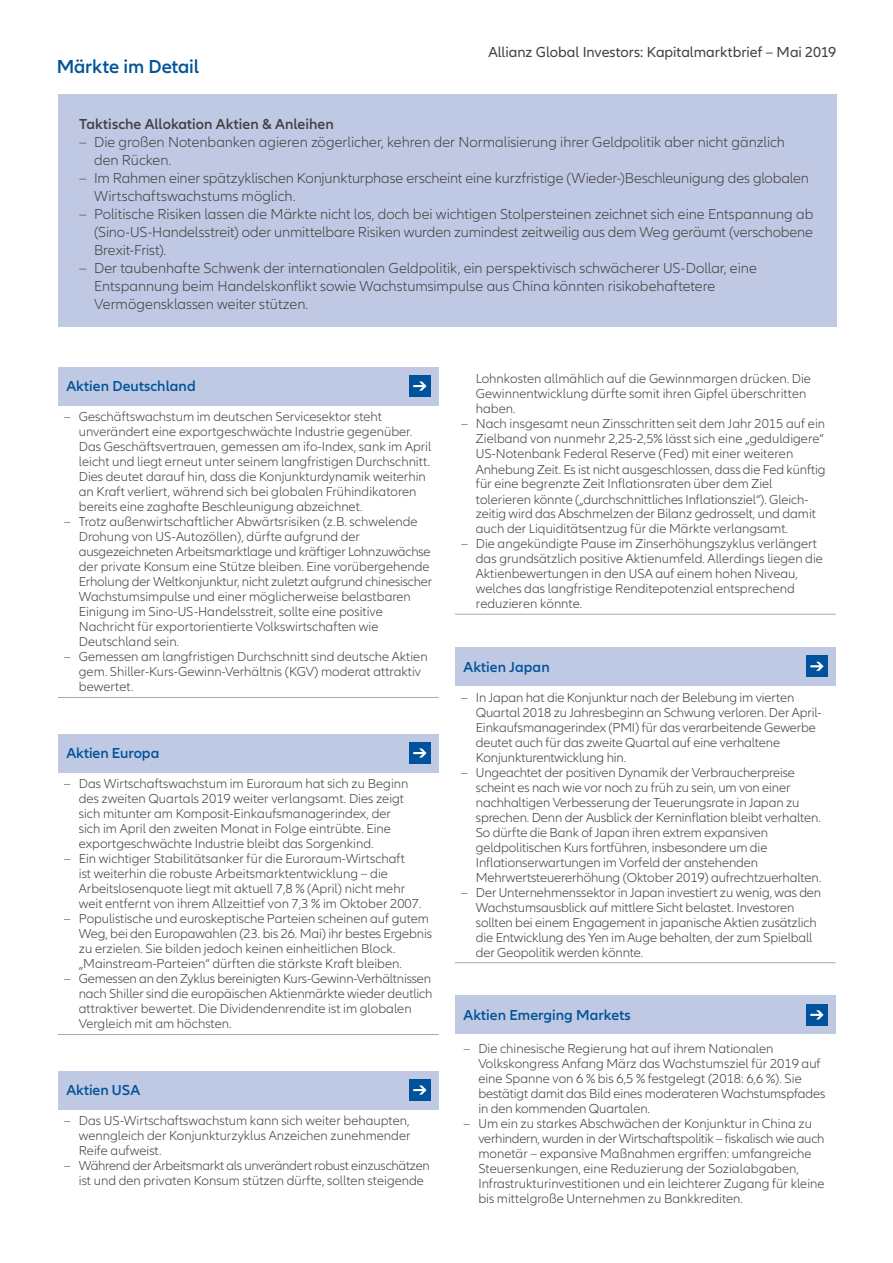
<style>
.page{position:relative;width:893px;height:1263px;background:#fff}
.page>*{position:absolute;margin:0;border:0;box-sizing:border-box;transform-origin:0 0}
.t1{font:600 19.5px "Allianz Neo";letter-spacing:-.005em;color:#005399}
.t2{font:300 15px/18px "Allianz Neo";letter-spacing:-.005em;color:#414042}
.t3{font:600 15px "Allianz Neo";letter-spacing:.005em;color:#005399}
.t4{font:15px "Allianz Neo";color:#414042}
.t5{font:600 15px "Allianz Neo";color:#414042}
.t6{font:300 13.5px/15px "Allianz Neo";color:#414042}
.t7{font:300 13.5px/15px "Allianz Neo";letter-spacing:-.02em;color:#414042}
</style>
<div class="page">
<div style="left:58px;top:94px;width:778px;height:232px;background:#c0c9e3"></div>
<div style="left:58px;top:367px;width:380px;height:38px;background:#c0c9e3"></div>
<hr style="left:58px;top:697px;width:380px;height:1px;background:#a7a9ac">
<div style="left:409px;top:375px;width:21px;height:21px;background:#00529d"></div>
<svg style="left:413px;top:381px;width:14px;height:10px"></svg>
<div style="left:58px;top:734px;width:380px;height:38px;background:#c0c9e3"></div>
<hr style="left:58px;top:1034px;width:380px;height:1px;background:#a7a9ac">
<div style="left:409px;top:742px;width:21px;height:21px;background:#00529d"></div>
<svg style="left:413px;top:748px;width:14px;height:10px"></svg>
<div style="left:58px;top:1071px;width:380px;height:38px;background:#c0c9e3"></div>
<div style="left:409px;top:1079px;width:21px;height:21px;background:#00529d"></div>
<svg style="left:413px;top:1085px;width:14px;height:9px"></svg>
<hr style="left:455px;top:614px;width:381px;height:1px;background:#a7a9ac">
<div style="left:455px;top:647px;width:381px;height:38px;background:#c0c9e3"></div>
<hr style="left:455px;top:962px;width:381px;height:1px;background:#a7a9ac">
<div style="left:806px;top:656px;width:21px;height:21px;background:#00529d"></div>
<svg style="left:810px;top:662px;width:14px;height:9px"></svg>
<div style="left:455px;top:996px;width:381px;height:38px;background:#c0c9e3"></div>
<div style="left:806px;top:1004px;width:21px;height:21px;background:#00529d"></div>
<svg style="left:810px;top:1010px;width:14px;height:9px"></svg>
<h1 class="t1" style="left:57px;top:55px;width:144px">Märkte im Detail</h1>
<p class="t4" style="left:488px;top:43px;width:349px">Allianz Global Investors: Kapitalmarktbrief – Mai 2019</p>
<p class="t5" style="left:79px;top:115px;width:256px">Taktische Allokation Aktien &amp; Anleihen</p>
<p class="t2" style="left:94px;top:134px;width:692px;text-indent:-15px">– Die großen Notenbanken agieren zögerlicher, kehren der Normalisierung ihrer Geldpolitik aber nicht gänzlich den Rücken.</p>
<p class="t2" style="left:94px;top:170px;width:716px;text-indent:-15px">– Im Rahmen einer spätzyklischen Konjunkturphase erscheint eine kurzfristige (Wieder-)Beschleunigung des globalen<br>Wirtschaftswachstums möglich.</p>
<p class="t2" style="left:94px;top:206px;width:721px;text-align:justify;text-indent:-15px">– Politische Risiken lassen die Märkte nicht los, doch bei wichtigen Stolpersteinen zeichnet sich eine Entspannung ab (Sino-US-Handelsstreit) oder unmittelbare Risiken wurden zumindest zeitweilig aus dem Weg geräumt (verschobene Brexit-Frist).</p>
<p class="t2" style="left:94px;top:260px;width:664px;text-indent:-15px">– Der taubenhafte Schwenk der internationalen Geldpolitik, ein perspektivisch schwächerer US-Dollar, eine<br>Entspannung beim Handelskonflikt sowie Wachstumsimpulse aus China könnten risikobehaftetere<br>Vermögensklassen weiter stützen.</p>
<p class="t3" style="left:66px;top:378px;width:131px">Aktien Deutschland</p>
<p class="t6" style="left:79px;top:410px;width:354px;text-indent:-15px">– Geschäftswachstum im deutschen Servicesektor steht unverändert eine exportgeschwächte Industrie gegenüber.<br>Das Geschäftsvertrauen, gemessen am ifo-Index, sank im April leicht und liegt erneut unter seinem langfristigen Durchschnitt.<br>Dies deutet darauf hin, dass die Konjunkturdynamik weiterhin an Kraft verliert, während sich bei globalen Frühindikatoren bereits eine zaghafte Beschleunigung abzeichnet.</p>
<p class="t6" style="left:79px;top:515px;width:355px;text-indent:-15px">– Trotz außenwirtschaftlicher Abwärtsrisiken (z.B. schwelende Drohung von US-Autozöllen), dürfte aufgrund der ausgezeichneten Arbeitsmarktlage und kräftiger Lohnzuwächse der private Konsum eine Stütze bleiben. Eine vorübergehende Erholung der Weltkonjunktur, nicht zuletzt aufgrund chinesischer Wachstumsimpulse und einer möglicherweise belastbaren Einigung im Sino-US-Handelsstreit, sollte eine positive Nachricht für exportorientierte Volkswirtschaften wie Deutschland sein.</p>
<p class="t6" style="left:79px;top:650px;width:350px;text-indent:-15px">– Gemessen am langfristigen Durchschnitt sind deutsche Aktien gem. Shiller-Kurs-Gewinn-Verhältnis (KGV) moderat attraktiv bewertet.</p>
<p class="t3" style="left:66px;top:744px;width:94px">Aktien Europa</p>
<p class="t6" style="left:79px;top:777px;width:331px;text-indent:-15px">– Das Wirtschaftswachstum im Euroraum hat sich zu Beginn des zweiten Quartals 2019 weiter verlangsamt. Dies zeigt sich mitunter am Komposit-Einkaufsmanagerindex, der sich im April den zweiten Monat in Folge eintrübte. Eine exportgeschwächte Industrie bleibt das Sorgenkind.</p>
<p class="t6" style="left:79px;top:852px;width:344px;text-indent:-15px">– Ein wichtiger Stabilitätsanker für die Euroraum-Wirtschaft<br>ist weiterhin die robuste Arbeitsmarktentwicklung – die Arbeitslosenquote liegt mit aktuell 7,8 % (April) nicht mehr weit entfernt von ihrem Allzeittief von 7,3 % im Oktober 2007.</p>
<p class="t6" style="left:79px;top:912px;width:355px;text-indent:-15px">– Populistische und euroskeptische Parteien scheinen auf gutem Weg, bei den Europawahlen (23. bis 26. Mai) ihr bestes Ergebnis zu erzielen. Sie bilden jedoch keinen einheitlichen Block. „Mainstream-Parteien“ dürften die stärkste Kraft bleiben.</p>
<p class="t6" style="left:79px;top:972px;width:355px;text-indent:-15px">– Gemessen an den Zyklus bereinigten Kurs-Gewinn-Verhältnissen nach Shiller sind die europäischen Aktienmärkte wieder deutlich attraktiver bewertet. Die Dividendenrendite ist im globalen Vergleich mit am höchsten.</p>
<p class="t3" style="left:66px;top:1081px;width:75px">Aktien USA</p>
<p class="t6" style="left:79px;top:1114px;width:333px;text-align:justify;text-indent:-15px">– Das US-Wirtschaftswachstum kann sich weiter behaupten, wenngleich der Konjunkturzyklus Anzeichen zunehmender Reife aufweist.</p>
<p class="t7" style="left:79px;top:1159px;width:353px;text-indent:-15px">– Während der Arbeitsmarkt als unverändert robust einzuschätzen ist und den privaten Konsum stützen dürfte, sollten steigende</p>
<p class="t6" style="left:476px;top:372px;width:337px">Lohnkosten allmählich auf die Gewinnmargen drücken. Die<br>Gewinnentwicklung dürfte somit ihren Gipfel überschritten haben.</p>
<p class="t6" style="left:476px;top:416px;width:351px;text-indent:-15px">– Nach insgesamt neun Zinsschritten seit dem Jahr 2015 auf ein Zielband von nunmehr 2,25-2,5% lässt sich eine „geduldigere“ US-Notenbank Federal Reserve (Fed) mit einer weiteren Anhebung Zeit. Es ist nicht ausgeschlossen, dass die Fed künftig</p>
<p class="t6" style="left:476px;top:476px;width:334px;line-height:15.8px">für eine begrenzte Zeit Inflationsraten über dem Ziel tolerieren könnte („durchschnittliches Inflationsziel“). Gleich-</p>
<p class="t6" style="left:476px;top:507px;width:342px">zeitig wird das Abschmelzen der Bilanz gedrosselt, und damit auch der Liquiditätsentzug für die Märkte verlangsamt.</p>
<p class="t6" style="left:476px;top:537px;width:349px;text-indent:-15px">– Die angekündigte Pause im Zinserhöhungszyklus verlängert das grundsätzlich positive Aktienumfeld. Allerdings liegen die Aktienbewertungen in den USA auf einem hohen Niveau, welches das langfristige Renditepotenzial entsprechend reduzieren könnte.</p>
<p class="t3" style="left:463px;top:658px;width:88px">Aktien Japan</p>
<p class="t6" style="left:476px;top:690px;width:347px;text-indent:-15px">– In Japan hat die Konjunktur nach der Belebung im vierten Quartal 2018 zu Jahresbeginn an Schwung verloren. Der April-Einkaufsmanagerindex (PMI) für das verarbeitende Gewerbe deutet auch für das zweite Quartal auf eine verhaltene Konjunkturentwicklung hin.</p>
<p class="t6" style="left:476px;top:765px;width:347px;text-indent:-15px">– Ungeachtet der positiven Dynamik der Verbraucherpreise scheint es nach wie vor noch zu früh zu sein, um von einer nachhaltigen Verbesserung der Teuerungsrate in Japan zu sprechen. Denn der Ausblick der Kerninflation bleibt verhalten.<br>So dürfte die Bank of Japan ihren extrem expansiven geldpolitischen Kurs fortführen, insbesondere um die Inflationserwartungen im Vorfeld der anstehenden Mehrwertsteuererhöhung (Oktober 2019) aufrechtzuerhalten.</p>
<p class="t6" style="left:476px;top:885px;width:347px;text-indent:-15px">– Der Unternehmenssektor in Japan investiert zu wenig, was den Wachstumsausblick auf mittlere Sicht belastet. Investoren sollten bei einem Engagement in japanische Aktien zusätzlich die Entwicklung des Yen im Auge behalten, der zum Spielball der Geopolitik werden könnte.</p>
<p class="t3" style="left:463px;top:1006px;width:169px">Aktien Emerging Markets</p>
<p class="t6" style="left:478px;top:1041px;width:348px;text-indent:-15px">– Die chinesische Regierung hat auf ihrem Nationalen Volkskongress Anfang März das Wachstumsziel für 2019 auf eine Spanne von 6 % bis 6,5 % festgelegt (2018: 6,6 %). Sie bestätigt damit das Bild eines moderateren Wachstumspfades in den kommenden Quartalen.</p>
<p class="t6" style="left:478px;top:1116px;width:348px;text-indent:-15px">– Um ein zu starkes Abschwächen der Konjunktur in China zu verhindern, wurden in der Wirtschaftspolitik – fiskalisch wie auch monetär – expansive Maßnahmen ergriffen: umfangreiche Steuersenkungen, eine Reduzierung der Sozialabgaben, Infrastrukturinvestitionen und ein leichterer Zugang für kleine bis mittelgroße Unternehmen zu Bankkrediten.</p>
</div>
